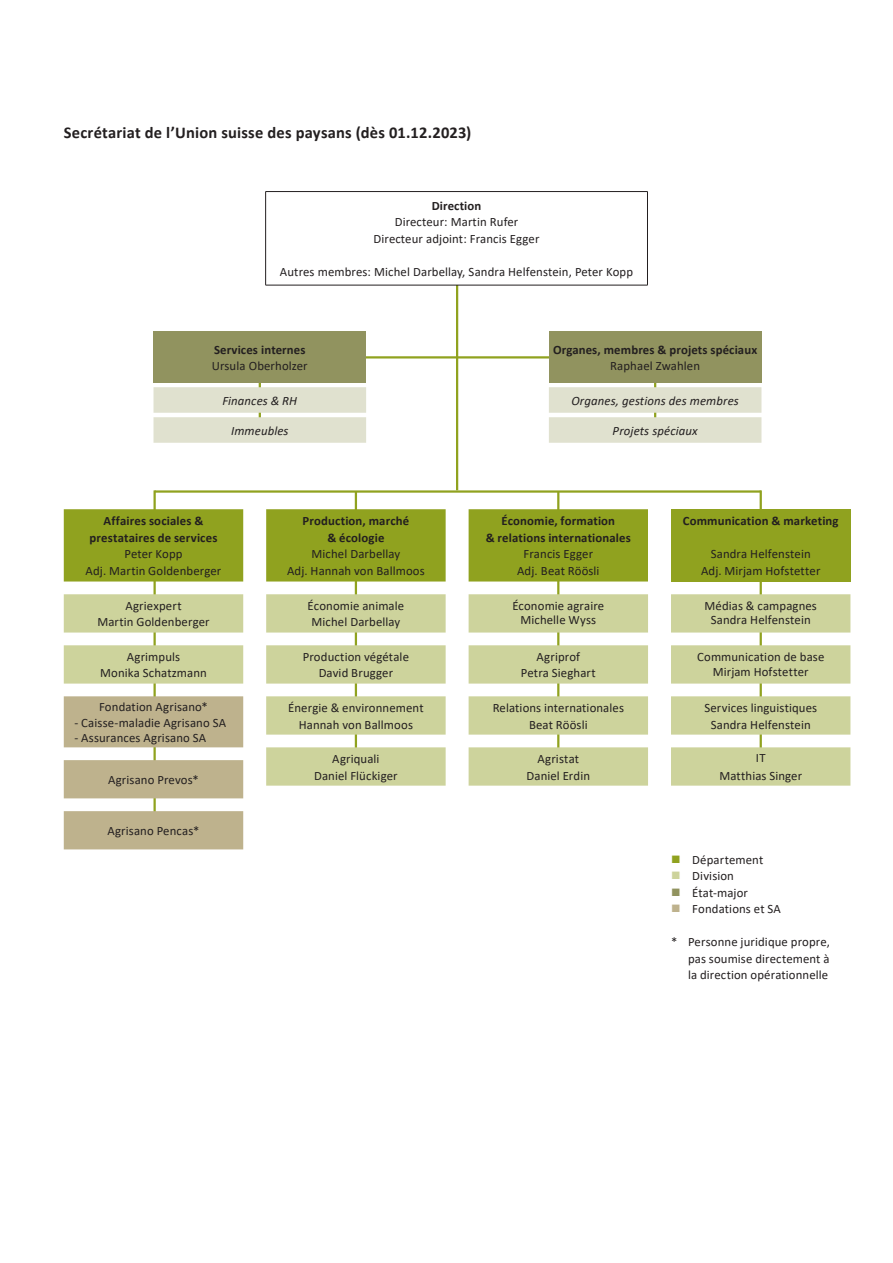
<style>
.page{position:relative;width:893px;height:1263px;background:#fff}
.page>*{position:absolute;margin:0;border:0;box-sizing:border-box;transform-origin:0 0}
.Lead_gs_fett{font:700 16.5px "Calibri";letter-spacing:.01em;color:#231f20}
.t1{font:12.75px/16.5px "Calibri";letter-spacing:.01em;color:#231f20;text-align:center}
.t2{font:700 12.75px/16.5px "Calibri";letter-spacing:.01em;color:#231f20;text-align:center}
.t3{font:italic 12.75px "Calibri";letter-spacing:.01em;color:#231f20}
.s1{font-weight:400}
.s2{color:#90a21f}
.s3{color:#cdd39c}
.s4{color:#91935f}
.s5{color:#beb28d}
</style>
<div class="page">
<hr style="left:456px;top:254px;width:2px;height:236px;background:#90a21f">
<hr style="left:259px;top:350px;width:2px;height:90px;background:#90a21f">
<hr style="left:654px;top:350px;width:2px;height:90px;background:#90a21f">
<hr style="left:760px;top:490px;width:2px;height:280px;background:#90a21f">
<hr style="left:557px;top:491px;width:2px;height:285px;background:#90a21f">
<hr style="left:355px;top:492px;width:2px;height:283px;background:#90a21f">
<hr style="left:153px;top:490px;width:3px;height:335px;background:#90a21f">
<hr style="left:155px;top:490px;width:606px;height:3px;background:#90a21f">
<hr style="left:223px;top:356px;width:396px;height:2px;background:#90a21f">
<div style="left:266px;top:192px;width:381px;height:93px;background:#fff"></div>
<hr style="left:265px;top:191px;width:383px;height:1px;background:#231f20">
<hr style="left:265px;top:192px;width:1px;height:93px;background:#231f20">
<hr style="left:647px;top:192px;width:1px;height:93px;background:#231f20">
<hr style="left:265px;top:285px;width:383px;height:1px;background:#231f20">
<div style="left:153px;top:332px;width:213px;height:51px;background:#91935f"></div>
<svg style="left:153px;top:387px;width:213px;height:56px;background:#e2e3d3"></svg>
<svg style="left:64px;top:509px;width:584px;height:72px;background:#98a931"></svg>
<div style="left:671px;top:509px;width:179px;height:72px;background:#90a21f"></div>
<svg style="left:64px;top:594px;width:786px;height:192px;fill:#cdd39c"></svg>
<svg style="left:469px;top:594px;width:179px;height:192px"></svg>
<svg style="left:64px;top:696px;width:179px;height:153px"></svg>
<div style="left:549px;top:332px;width:212px;height:51px;background:#91935f"></div>
<svg style="left:549px;top:387px;width:212px;height:56px;background:#e2e3d3"></svg>
<p class="Lead_gs_fett" style="left:64px;top:121px;width:409px">Secrétariat de l’Union suisse des paysans (dès 01.12.2023)</p>
<p class="t2" style="left:432px;top:197px;width:51px">Direction</p>
<p class="t1" style="left:395px;top:213px;width:125px">Directeur: Martin Rufer</p>
<p class="t1" style="left:374px;top:230px;width:167px">Directeur adjoint: Francis Egger</p>
<p class="t1" style="left:280px;top:263px;width:355px">Autres membres: Michel Darbellay, Sandra Helfenstein, Peter Kopp</p>
<p class="t2" style="left:214px;top:341px;width:93px">Services internes</p>
<p class="t1" style="left:212px;top:357px;width:97px">Ursula Oberholzer</p>
<p class="t3" style="left:222px;top:392px;width:76px">Finances &amp; RH</p>
<p class="t3" style="left:231px;top:422px;width:59px">Immeubles</p>
<p class="t2" style="left:553px;top:341px;width:206px">Organes, membres &amp; projets spéciaux</p>
<p class="t1" style="left:610px;top:357px;width:91px">Raphael Zwahlen</p>
<p class="t3" style="left:571px;top:392px;width:169px">Organes, gestions des membres</p>
<p class="t3" style="left:613px;top:422px;width:87px">Projets spéciaux</p>
<p class="t2" style="left:90px;top:513px;width:129px">Affaires sociales &amp; prestataires de services</p>
<p class="t1" style="left:124px;top:546px;width:60px">Peter Kopp</p>
<p class="t1" style="left:86px;top:562px;width:137px">Adj. Martin Goldenberger</p>
<p class="t2" style="left:302px;top:513px;width:108px">Production, marché &amp; écologie</p>
<p class="t1" style="left:311px;top:546px;width:90px">Michel Darbellay</p>
<p class="t1" style="left:287px;top:562px;width:139px">Adj. Hannah von Ballmoos</p>
<p class="t2" style="left:486px;top:513px;width:147px">Économie, formation<br>&amp; relations internationales<br><span class="s1">Francis Egger</span></p>
<p class="t1" style="left:517px;top:562px;width:84px">Adj. Beat Röösli</p>
<p class="t2" style="left:683px;top:513px;width:157px">Communication &amp; marketing</p>
<p class="t1" style="left:711px;top:546px;width:102px">Sandra Helfenstein</p>
<p class="t1" style="left:701px;top:562px;width:121px">Adj. Mirjam Hofstetter</p>
<p class="t1" style="left:125px;top:597px;width:58px">Agriexpert</p>
<p class="t1" style="left:97px;top:614px;width:114px">Martin Goldenberger</p>
<p class="t1" style="left:308px;top:597px;width:98px">Économie animale</p>
<p class="t1" style="left:311px;top:614px;width:90px">Michel Darbellay</p>
<p class="t1" style="left:512px;top:598px;width:93px;line-height:14.2px">Économie agraire<br>Michelle Wyss</p>
<p class="t1" style="left:704px;top:597px;width:114px">Médias &amp; campagnes</p>
<p class="t1" style="left:711px;top:612px;width:102px">Sandra Helfenstein</p>
<p class="t1" style="left:127px;top:648px;width:55px">Agrimpuls</p>
<p class="t1" style="left:100px;top:665px;width:108px">Monika Schatzmann</p>
<p class="t1" style="left:303px;top:648px;width:108px">Production végétale</p>
<p class="t1" style="left:319px;top:665px;width:76px">David Brugger</p>
<p class="t1" style="left:536px;top:648px;width:45px">Agriprof</p>
<p class="t1" style="left:521px;top:665px;width:76px">Petra Sieghart</p>
<p class="t1" style="left:697px;top:648px;width:129px">Communication de base</p>
<p class="t1" style="left:713px;top:663px;width:97px">Mirjam Hofstetter</p>
<p class="t1" style="left:99px;top:698px;width:110px">Fondation Agrisano*</p>
<p class="t1" style="left:74px;top:715px;width:153px">- Caisse-maladie Agrisano SA</p>
<p class="t1" style="left:74px;top:730px;width:133px">- Assurances Agrisano SA</p>
<p class="t1" style="left:288px;top:699px;width:137px">Énergie &amp; environnement</p>
<p class="t1" style="left:299px;top:716px;width:116px">Hannah von Ballmoos</p>
<p class="t1" style="left:493px;top:699px;width:133px">Relations internationales<br>Beat Röösli</p>
<p class="t1" style="left:704px;top:699px;width:114px">Services linguistiques</p>
<p class="t1" style="left:711px;top:716px;width:102px">Sandra Helfenstein</p>
<p class="t1" style="left:108px;top:771px;width:92px">Agrisano Prevos*</p>
<p class="t1" style="left:107px;top:822px;width:94px">Agrisano Pencas*</p>
<p class="t1" style="left:332px;top:750px;width:49px">Agriquali</p>
<p class="t1" style="left:314px;top:767px;width:85px">Daniel Flückiger</p>
<p class="t1" style="left:537px;top:750px;width:43px">Agristat</p>
<p class="t1" style="left:527px;top:767px;width:65px">Daniel Erdin</p>
<p class="t1" style="left:756px;top:749px;width:11px">IT</p>
<p class="t1" style="left:719px;top:767px;width:84px">Matthias Singer</p>
<p class="t1" style="left:671px;top:851px;width:94px"><span class="s2">■</span> Département</p>
<p class="t1" style="left:671px;top:867px;width:64px"><span class="s3">■</span> Division</p>
<p class="t1" style="left:671px;top:884px;width:79px"><span class="s4">■</span> État-major</p>
<p class="t1" style="left:671px;top:900px;width:111px"><span class="s5">■</span> Fondations et SA</p>
<p class="t1" style="left:688px;top:933px;width:143px;text-align:justify;text-indent:-17px">* Personne juridique propre, pas soumise directement à la direction opérationnelle</p>
</div>
